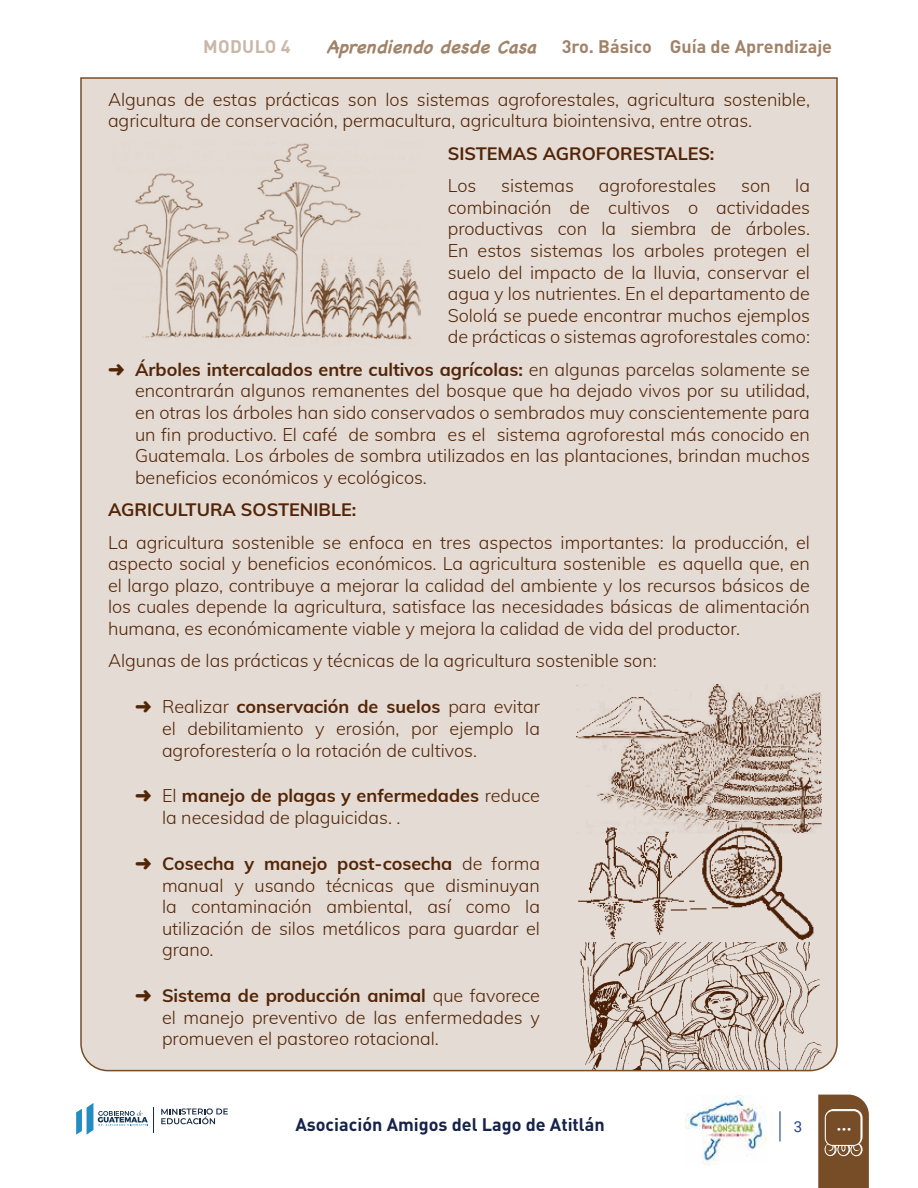
<style>
.page{position:relative;width:918px;height:1188px;background:#fff}
.page>*{position:absolute;margin:0;border:0;box-sizing:border-box;transform-origin:0 0}
.t1{font:300 18px/21.6px "Muli";color:#532507;text-align:justify}
.t2{font:700 18px "DIN Pro";color:#a08369}
.t3{font:700 18px "Muli";color:#532507}
.t4{font:700 18px "DIN Pro";color:#152249}
.t5{font:700 18px "DIN Pro";letter-spacing:.02em;color:#c8b8a9}
.t6{font:18px "Ajilab'al Cholsamaj";color:#fff}
.t7{font:15px "Roboto";color:#25408f}
.s1{font-family:"Chalkboard";font-style:italic}
.s2{font-weight:700}
</style>
<div class="page">
<svg style="left:818px;top:1095px;width:51px;height:93px"></svg>
<div style="left:825px;top:1111px;width:36px;height:34px;background:#774d28;border-radius:7px"></div>
<div style="left:825px;top:1110px;width:36px;height:36px;border:1px solid #fff;border-radius:7px"></div>
<hr style="left:779px;top:1111px;width:2px;height:30px;background:#25408f">
<img style="left:685px;top:1096px;width:82px;height:68px">
<svg style="left:161px;top:1108px;width:67px;height:16px"></svg>
<svg style="left:76px;top:1103px;width:78px;height:32px"></svg>
<div style="left:80px;top:77px;width:758px;height:995px;background:#e4dbd4"></div>
<img style="left:113px;top:143px;width:308px;height:203px">
<img style="left:576px;top:685px;width:245px;height:138px">
<img style="left:576px;top:823px;width:245px;height:119px">
<img style="left:576px;top:942px;width:245px;height:127px">
<svg style="left:109px;top:364px;width:15px;height:11px"></svg>
<svg style="left:136px;top:701px;width:15px;height:12px"></svg>
<svg style="left:136px;top:790px;width:15px;height:12px"></svg>
<svg style="left:136px;top:858px;width:15px;height:11px"></svg>
<svg style="left:136px;top:990px;width:15px;height:12px"></svg>
<p class="t5" style="left:203px;top:32px;width:89px">MODULO 4</p>
<p class="t2" style="left:326px;top:32px;width:507px"><span class="s1">AprendiendodesdeCasa</span> 3ro. Básico Guía de Aprendizaje</p>
<p class="t1" style="left:108px;top:88px;width:704px">Algunas de estas prácticas son los sistemas agroforestales, agricultura sostenible, agricultura de conservación, permacultura, agricultura biointensiva, entre otras.</p>
<p class="t3" style="left:448px;top:140px;width:268px">SISTEMAS AGROFORESTALES:</p>
<p class="t1" style="left:448px;top:174px;width:30px">Los</p>
<p class="t1" style="left:501px;top:174px;width:74px">sistemas</p>
<p class="t1" style="left:599px;top:174px;width:119px">agroforestales</p>
<p class="t1" style="left:741px;top:174px;width:31px">son</p>
<p class="t1" style="left:448px;top:174px;width:364px;text-indent:348px">la combinación de cultivos o actividades productivas con la siembra de árboles.<br>En estos sistemas los arboles protegen el suelo del impacto de la lluvia, conservar el agua y los nutrientes. En el departamento de Sololá se puede encontrar muchos ejemplos de prácticas o sistemas agroforestales como:</p>
<p class="t1" style="left:135px;top:358px;width:677px"><span class="s2">Árboles intercalados entre cultivos agrícolas:</span> en algunas parcelas solamente se encontrarán algunos remanentes del bosque que ha dejado vivos por su utilidad, en otras los árboles han sido conservados o sembrados muy conscientemente para un fin productivo. El café de sombra es el sistema agroforestal más conocido en Guatemala. Los árboles de sombra utilizados en las plantaciones, brindan muchos beneficios económicos y ecológicos.</p>
<p class="t3" style="left:108px;top:497px;width:250px">AGRICULTURA SOSTENIBLE:</p>
<p class="t1" style="left:108px;top:531px;width:704px">La agricultura sostenible se enfoca en tres aspectos importantes: la producción, el aspecto social y beneficios económicos. La agricultura sostenible es aquella que, en el largo plazo, contribuye a mejorar la calidad del ambiente y los recursos básicos de los cuales depende la agricultura, satisface las necesidades básicas de alimentación humana, es económicamente viable y mejora la calidad de vida del productor.</p>
<p class="t1" style="left:108px;top:649px;width:550px">Algunas de las prácticas y técnicas de la agricultura sostenible son:</p>
<p class="t1" style="left:162px;top:695px;width:380px">Realizar <span class="s2">conservación de suelos</span> para evitar el debilitamiento y erosión, por ejemplo la agroforestería o la rotación de cultivos.</p>
<p class="t1" style="left:162px;top:784px;width:379px">El <span class="s2">manejo de plagas y enfermedades</span> reduce la necesidad de plaguicidas. .</p>
<p class="t1" style="left:162px;top:852px;width:380px"><span class="s2">Cosecha y manejo post-cosecha</span> de forma manual y usando técnicas que disminuyan la contaminación ambiental, así como la utilización de silos metálicos para guardar el grano.</p>
<p class="t1" style="left:162px;top:984px;width:379px"><span class="s2">Sistema de producción animal</span> que favorece el manejo preventivo de las enfermedades y promueven el pastoreo rotacional.</p>
<p class="t4" style="left:295px;top:1109px;width:311px">Asociación Amigos del Lago de Atitlán</p>
<p class="t7" style="left:794px;top:1116px;width:10px">3</p>
<p class="t6" style="left:854px;top:1127px;width:6px;rotate:90deg">e</p>
</div>
